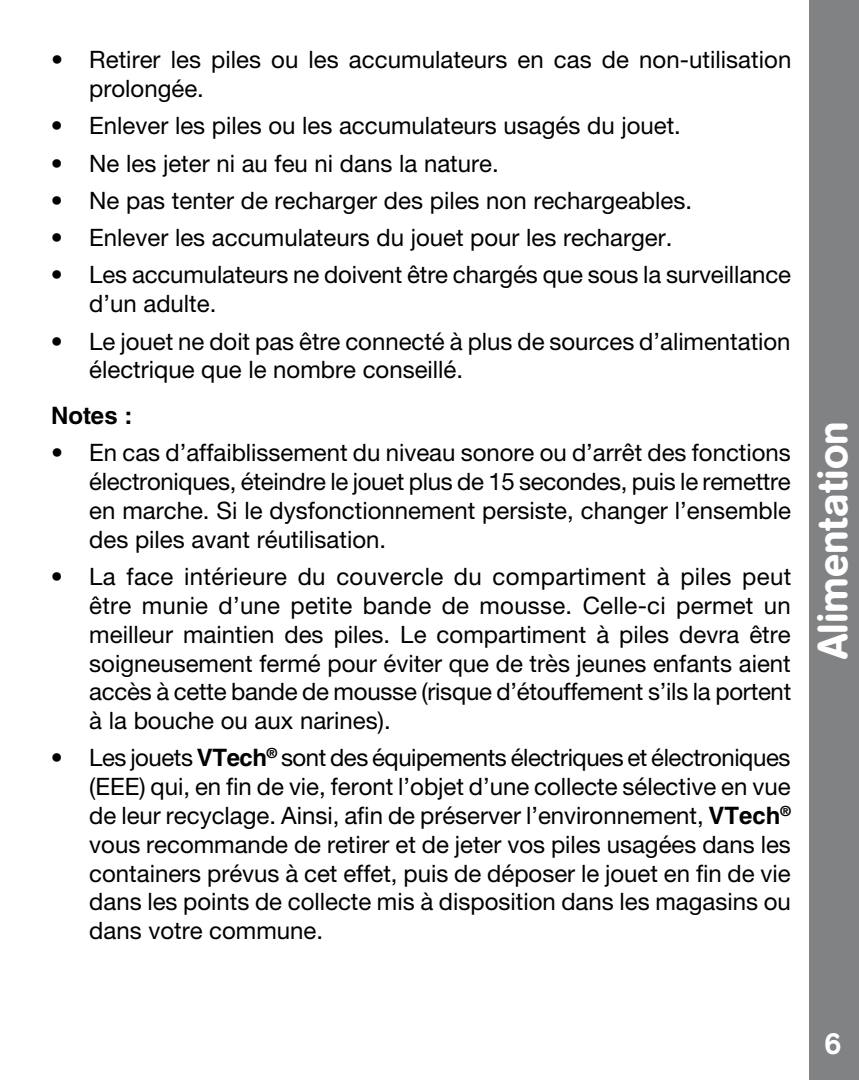
<style>
.page{position:relative;width:859px;height:1080px;background:#fff}
.page>*{position:absolute;margin:0;border:0;box-sizing:border-box;transform-origin:0 0}
.t1{font:500 42px "AG Book Rounded";color:#fff}
.t2{font:24px/28.8px "Helvetica 55 Roman";color:#000}
.t3{font:700 24px "Helvetica";color:#000}
.s1{font-family:"Helvetica";font-weight:700}
</style>
<div class="page">
<div style="left:809px;top:0;width:50px;height:1080px;background:#808284"></div>
<p class="t2" style="left:89px;top:45px;width:704px;text-indent:-38px">• Retirer les piles ou les accumulateurs en cas de non-utilisation prolongée.</p>
<p class="t2" style="left:51px;top:111px;width:631px">• Enlever les piles ou les accumulateurs usagés du jouet.</p>
<p class="t2" style="left:51px;top:148px;width:449px">• Ne les jeter ni au feu ni dans la nature.</p>
<p class="t2" style="left:51px;top:186px;width:642px">• Ne pas tenter de recharger des piles non rechargeables.</p>
<p class="t2" style="left:51px;top:223px;width:623px">• Enlever les accumulateurs du jouet pour les recharger.</p>
<p class="t2" style="left:89px;top:260px;width:703px;text-indent:-38px">• Les accumulateurs ne doivent être chargés que sous la surveillance d’un adulte.</p>
<p class="t2" style="left:89px;top:326px;width:703px;text-indent:-38px">• Le jouet ne doit pas être connecté à plus de sources d’alimentation électrique que le nombre conseillé.</p>
<p class="t3" style="left:51px;top:401px;width:83px">Notes :</p>
<p class="t2" style="left:89px;top:438px;width:703px;text-align:justify;text-indent:-38px">• En cas d’affaiblissement du niveau sonore ou d’arrêt des fonctions électroniques, éteindre le jouet plus de 15 secondes, puis le remettre en marche. Si le dysfonctionnement persiste, changer l’ensemble des piles avant réutilisation.</p>
<p class="t2" style="left:89px;top:562px;width:704px;text-align:justify;text-indent:-38px">• La face intérieure du couvercle du compartiment à piles peut être munie d’une petite bande de mousse. Celle-ci permet un meilleur maintien des piles. Le compartiment à piles devra être soigneusement fermé pour éviter que de très jeunes enfants aient accès à cette bande de mousse (risque d’étouffement s’ils la portent à la bouche ou aux narines).</p>
<p class="t2" style="left:89px;top:743px;width:703px;text-align:justify;text-indent:-38px">• Les jouets <span class="s1">VTech</span><sup>®</sup> sont des équipements électriques et électroniques (EEE) qui, en fin de vie, feront l’objet d’une collecte sélective en vue de leur recyclage. Ainsi, afin de préserver l’environnement, <span class="s1">VTech</span><sup>® </sup>vous recommande de retirer et de jeter vos piles usagées dans les containers prévus à cet effet, puis de déposer le jouet en fin de vie dans les points de collecte mis à disposition dans les magasins ou dans votre commune.</p>
<h1 class="t1" style="left:808px;top:659px;width:239px;rotate:-90deg">Alimentation</h1>
</div>
